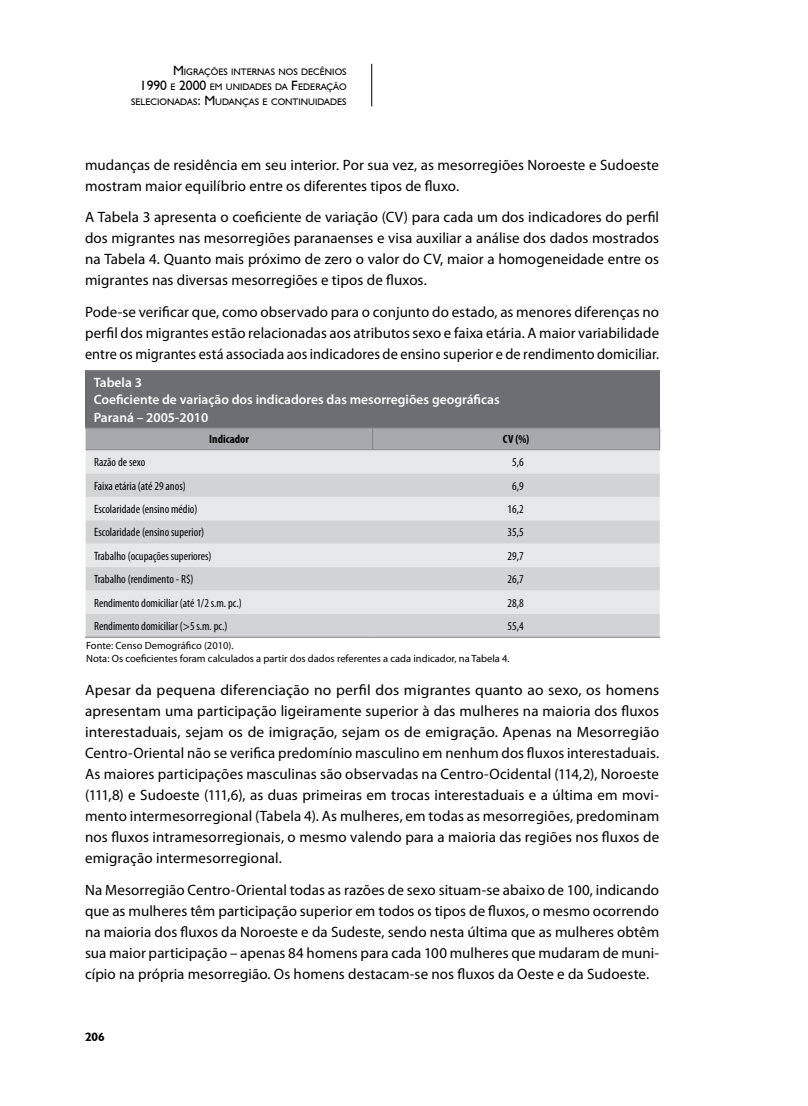
<style>
.page{position:relative;width:808px;height:1106px;background:#fff}
.page>*{position:absolute;margin:0;border:0;box-sizing:border-box;transform-origin:0 0}
.t1{font:15px/21px "Myriad Pro";letter-spacing:.005em;color:#000;text-align:justify}
.t2{font:15px/21px "Myriad Pro";letter-spacing:.005em;color:#000;text-align:justify;scale:1.04 1}
.t3{font:600 13.5px/17.1px "Myriad Pro";color:#fff}
.t4{font:condensed 12px "Myriad Pro";color:#000}
.t5{font:700 condensed 12px "Myriad Pro";color:#000}
.t6{font:700 12px "Humanist 521 BT";color:#000}
.t7{font:10.5px/12.6px "Myriad Pro";color:#000}
.t8{font:9.45px/15px "Humanist 521 BT";color:#000;text-align:right}
.s1{font-size:13.5px}
</style>
<div class="page">
<hr style="left:371px;top:64px;width:1px;height:42px;background:#000">
<div style="left:86px;top:371px;width:574px;height:57px;background:#6d6e71"></div>
<div style="left:86px;top:450px;width:574px;height:23px;background:#e6e7e8"></div>
<svg style="left:86px;top:473px;width:574px;height:164px;background:#dadbdc"></svg>
<hr style="left:85px;top:427px;width:288px;height:1px;background:#808285">
<hr style="left:373px;top:427px;width:287px;height:1px;background:#808285">
<div style="left:86px;top:428px;width:574px;height:21px;background:#a7a9ac"></div>
<hr style="left:86px;top:449px;width:287px;height:1px;background:#808285">
<hr style="left:373px;top:449px;width:287px;height:1px;background:#808285">
<hr style="left:85px;top:637px;width:288px;height:1px;background:#808285">
<hr style="left:373px;top:637px;width:287px;height:1px;background:#808285">
<hr style="left:85px;top:370px;width:288px;height:1px;background:#808285">
<hr style="left:373px;top:370px;width:287px;height:1px;background:#808285">
<p class="t8" style="left:131px;top:64px;width:217px"><span class="s1">M</span>IGRAÇÕES INTERNAS NOS DECÊNIOS<br><span class="s1">1990</span> E <span class="s1">2000</span> EM UNIDADES DA <span class="s1">F</span>EDERAÇÃO<br>SELECIONADAS<span class="s1">: M</span>UDANÇAS E CONTINUIDADES</p>
<p class="t1" style="left:85px;top:154px;width:575px">mudanças de residência em seu interior. Por sua vez, as mesorregiões Noroeste e Sudoeste mostram maior equilíbrio entre os diferentes tipos de fluxo.</p>
<p class="t1" style="left:85px;top:207px;width:576px">A Tabela 3 apresenta o coeficiente de variação (CV) para cada um dos indicadores do perfil dos migrantes nas mesorregiões paranaenses e visa auxiliar a análise dos dados mostrados na Tabela 4. Quanto mais próximo de zero o valor do CV, maior a homogeneidade entre os migrantes nas diversas mesorregiões e tipos de fluxos.</p>
<p class="t1" style="left:85px;top:301px;width:576px">Pode-se verificar que, como observado para o conjunto do estado, as menores diferenças no perfil dos migrantes estão relacionadas aos atributos sexo e faixa etária. A maior variabilidade entre os migrantes está associada aos indicadores de ensino superior e de rendimento domiciliar.</p>
<p class="t3" style="left:94px;top:374px;width:407px">Tabela 3<br>Coeficiente de variação dos indicadores das mesorregiões geográficas<br>Paraná – 2005-2010</p>
<p class="t5" style="left:209px;top:432px;width:41px">Indicador</p>
<p class="t5" style="left:503px;top:432px;width:28px">CV (%)</p>
<p class="t4" style="left:94px;top:455px;width:53px">Razão de sexo</p>
<p class="t4" style="left:512px;top:455px;width:13px">5,6</p>
<p class="t4" style="left:94px;top:478px;width:93px">Faixa etária (até 29 anos)</p>
<p class="t4" style="left:512px;top:478px;width:13px">6,9</p>
<p class="t4" style="left:94px;top:502px;width:105px">Escolaridade (ensino médio)</p>
<p class="t4" style="left:507px;top:502px;width:18px">16,2</p>
<p class="t4" style="left:94px;top:525px;width:112px">Escolaridade (ensino superior)</p>
<p class="t4" style="left:507px;top:525px;width:18px">35,5</p>
<p class="t4" style="left:94px;top:548px;width:119px">Trabalho (ocupações superiores)</p>
<p class="t4" style="left:507px;top:548px;width:18px">29,7</p>
<p class="t4" style="left:94px;top:572px;width:101px">Trabalho (rendimento - R$)</p>
<p class="t4" style="left:507px;top:572px;width:18px">26,7</p>
<p class="t4" style="left:94px;top:595px;width:149px">Rendimento domiciliar (até 1/2 s.m. pc.)</p>
<p class="t4" style="left:507px;top:595px;width:18px">28,8</p>
<p class="t4" style="left:94px;top:619px;width:135px">Rendimento domiciliar (&gt;5 s.m. pc.)</p>
<p class="t4" style="left:507px;top:619px;width:18px">55,4</p>
<p class="t7" style="left:86px;top:639px;width:425px">Fonte: Censo Demográfico (2010).<br>Nota: Os coeficientes foram calculados a partir dos dados referentes a cada indicador, na Tabela 4.</p>
<p class="t2" style="left:85px;top:679px;width:554px">Apesar da pequena diferenciação no perfil dos migrantes quanto ao sexo, os homens apresentam uma participação ligeiramente superior à das mulheres na maioria dos fluxos interestaduais, sejam os de imigração, sejam os de emigração. Apenas na Mesorregião Centro-Oriental não se verifica predomínio masculino em nenhum dos fluxos interestaduais.<br>As maiores participações masculinas são observadas na Centro-Ocidental (114,2), Noroeste (111,8) e Sudoeste (111,6), as duas primeiras em trocas interestaduais e a última em movi&shy;mento intermesorregional (Tabela 4). As mulheres, em todas as mesorregiões, predominam nos fluxos intramesorregionais, o mesmo valendo para a maioria das regiões nos fluxos de emigração intermesorregional.</p>
<p class="t1" style="left:85px;top:879px;width:576px">Na Mesorregião Centro-Oriental todas as razões de sexo situam-se abaixo de 100, indicando que as mulheres têm participação superior em todos os tipos de fluxos, o mesmo ocorrendo na maioria dos fluxos da Noroeste e da Sudeste, sendo nesta última que as mulheres obtêm sua maior participação – apenas 84 homens para cada 100 mulheres que mudaram de muni&shy;cípio na própria mesorregião. Os homens destacam-se nos fluxos da Oeste e da Sudoeste.</p>
<p class="t6" style="left:85px;top:1029px;width:21px">206</p>
</div>
